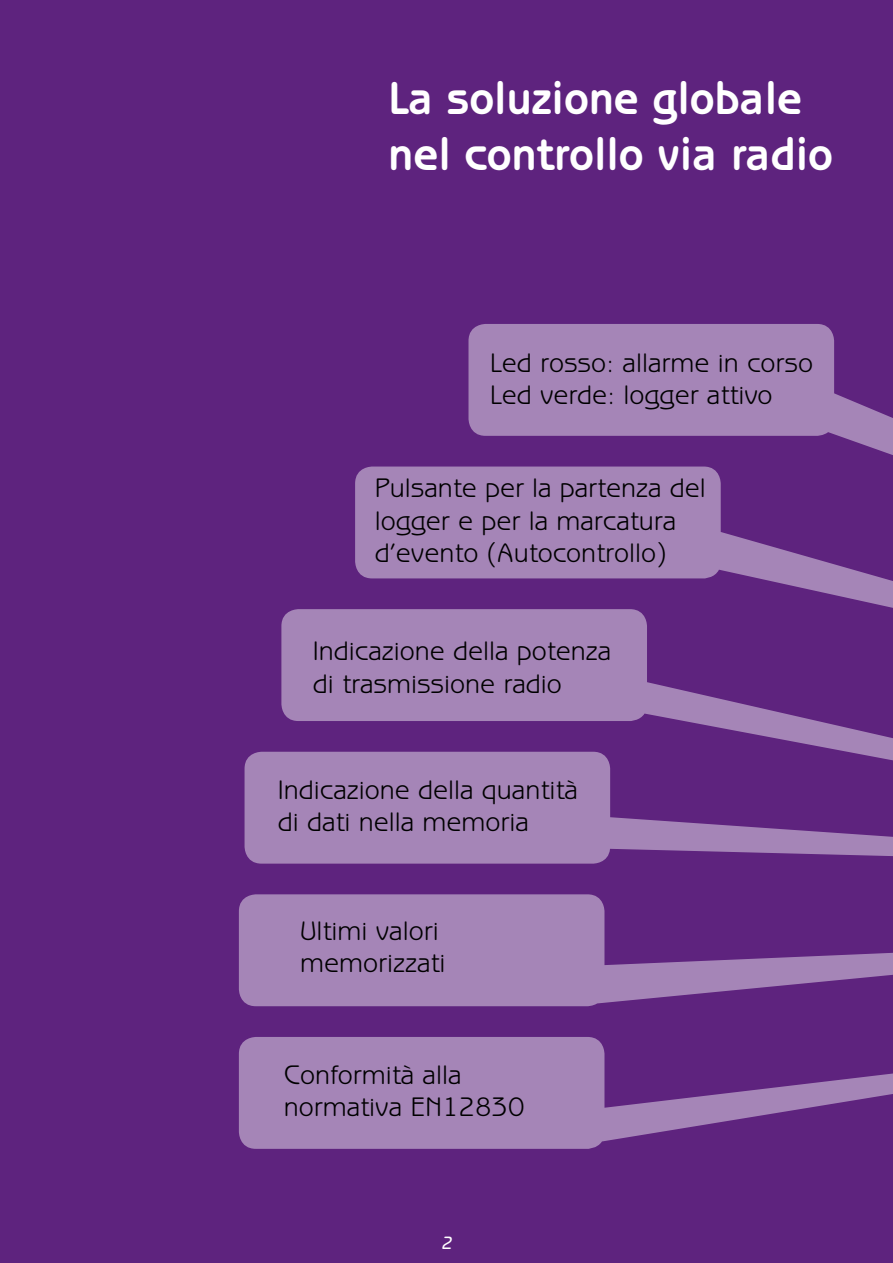
<style>
.page{position:relative;width:893px;height:1263px;background:#5e237e}
.page>*{position:absolute;margin:0;border:0;box-sizing:border-box;transform-origin:0 0}
.t1{font:700 46.5px/55.8px "Benguiat Gothic Std";color:#fff;scale:.96 1}
.t2{font:27px/32.4px "Benguiat Gothic Std";color:#000}
.t3{font:italic 500 18px "Benguiat Gothic Std";color:#fff}
</style>
<div class="page">
<svg style="left:468px;top:324px;width:425px;height:131px;fill:#a585b7"></svg>
<svg style="left:355px;top:466px;width:538px;height:142px;fill:#a585b7"></svg>
<svg style="left:281px;top:609px;width:612px;height:143px;fill:#a585b7"></svg>
<svg style="left:245px;top:752px;width:648px;height:112px;fill:#a585b7"></svg>
<svg style="left:239px;top:894px;width:654px;height:112px;fill:#a585b7"></svg>
<svg style="left:239px;top:1037px;width:654px;height:112px;fill:#a585b7"></svg>
<h1 class="t1" style="left:388px;top:70px;width:465px">La soluzione globale nel controllo via radio</h1>
<p class="t2" style="left:490px;top:346px;width:325px">Led rosso: allarme in corso<br>Led verde: logger attivo</p>
<p class="t2" style="left:375px;top:472px;width:332px">Pulsante per la partenza del logger e per la marcatura d’evento (Autocontrollo)</p>
<p class="t2" style="left:313px;top:635px;width:300px">Indicazione della potenza di trasmissione radio</p>
<p class="t2" style="left:278px;top:773px;width:302px">Indicazione della quantità di dati nella memoria</p>
<p class="t2" style="left:300px;top:915px;width:147px">Ultimi valori memorizzati</p>
<p class="t2" style="left:284px;top:1059px;width:242px">Conformità alla normativa EN12830</p>
<p class="t3" style="left:441px;top:1232px;width:12px">2</p>
</div>
